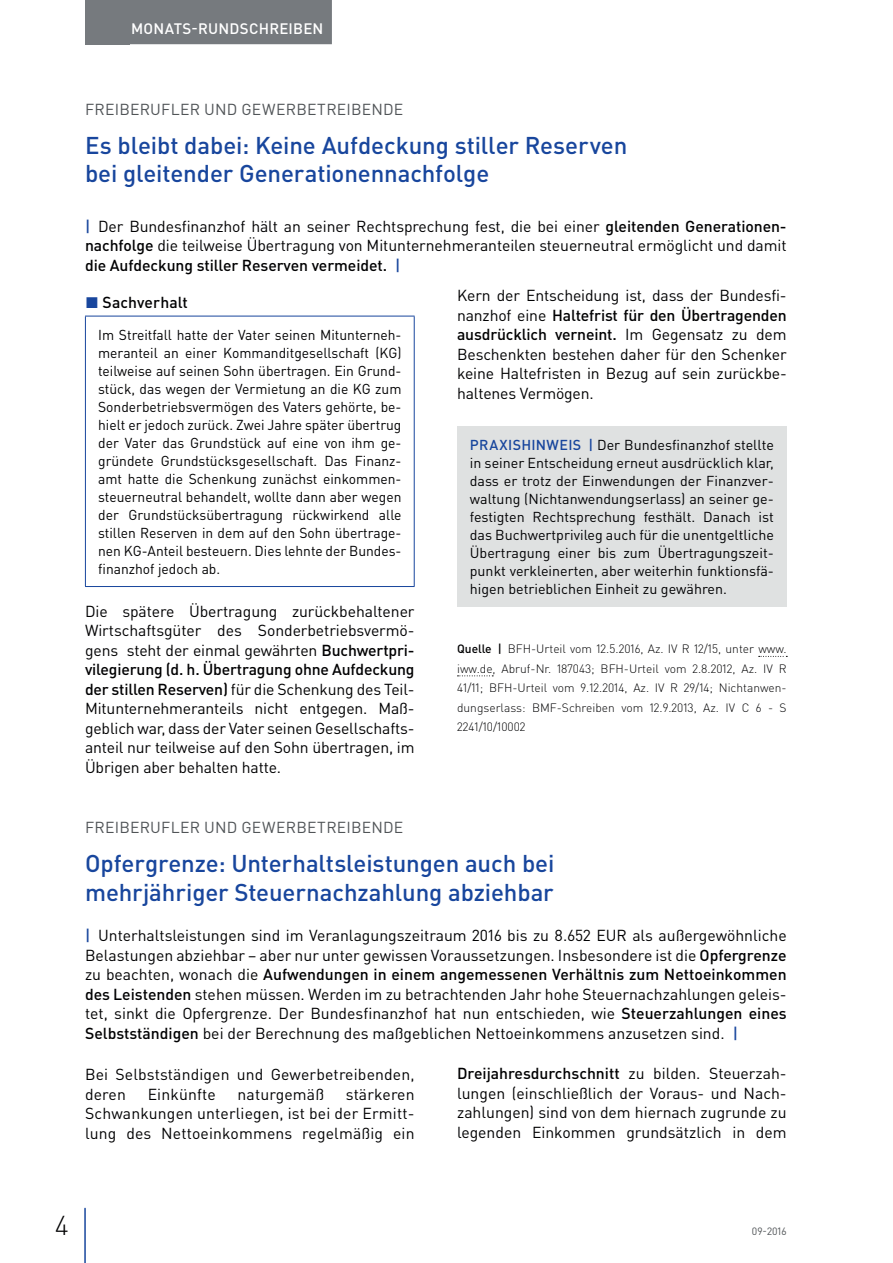
<style>
.page{position:relative;width:893px;height:1263px;background:#fff}
.page>*{position:absolute;margin:0;border:0;box-sizing:border-box;transform-origin:0 0}
.t1{font:300 27px "DIN Pro";color:#000002}
.t2{font:500 24px/28.5px "DIN Pro";letter-spacing:-.005em;color:#18469d}
.t3{font:15.75px/19.5px "DIN Pro";color:#000002;text-align:justify}
.t4{font:15.75px "DIN Pro";letter-spacing:.015em;color:#505457}
.t5{font:500 15.75px "DIN Pro";letter-spacing:.005em;color:#000002}
.t6{font:500 15px "DIN Pro";letter-spacing:.015em;color:#fff}
.t7{font:14.25px/18px "DIN Pro";color:#000002;text-align:justify}
.t8{font:300 12px/19.5px "DIN Pro";color:#000002;text-align:justify}
.t9{font:10.5px "DIN Pro";color:#505457}
.s1{font-weight:500;color:#18469d}
.s2{font-weight:500}
.s3{color:#18469d}
</style>
<div class="page">
<div style="left:85px;top:0;width:45px;height:44px;background:#767a7e"></div>
<hr style="left:84px;top:1208px;width:2px;height:55px;background:#18469d">
<div style="left:122px;top:0;width:210px;height:44px;background:#767a7e"></div>
<hr style="left:85px;top:316px;width:330px;height:1px;background:#18469d">
<hr style="left:85px;top:316px;width:1px;height:270px;background:#18469d">
<hr style="left:414px;top:316px;width:1px;height:270px;background:#18469d">
<hr style="left:85px;top:586px;width:330px;height:1px;background:#18469d">
<svg style="left:759px;top:656px;width:28px;height:1px"></svg>
<svg style="left:457px;top:675px;width:36px;height:1px"></svg>
<div style="left:457px;top:426px;width:330px;height:181px;background:#dfe1e1"></div>
<p class="t6" style="left:131px;top:18px;width:194px">MONATS-RUNDSCHREIBEN</p>
<p class="t4" style="left:85px;top:98px;width:320px">FREIBERUFLER UND GEWERBETREIBENDE</p>
<h2 class="t2" style="left:85px;top:130px;width:544px">Es bleibt dabei: Keine Aufdeckung stiller Reserven bei gleitender Generationennachfolge</h2>
<p class="t3" style="left:85px;top:216px;width:703px"><span class="s1">|</span> Der Bundesfinanzhof hält an seiner Rechtsprechung fest, die bei einer <span class="s2">gleitenden Generationen&shy;nachfolge</span> die teilweise Übertragung von Mitunternehmeranteilen steuerneutral ermöglicht und damit <span class="s2">die Aufdeckung stiller Reserven vermeidet.</span> <span class="s1">|</span></p>
<p class="t5" style="left:85px;top:291px;width:104px"><span class="s3">◼</span> Sachverhalt</p>
<p class="t7" style="left:98px;top:325px;width:305px">Im Streitfall hatte der Vater seinen Mitunterneh&shy;meranteil an einer Kommanditgesellschaft (KG) teilweise auf seinen Sohn übertragen. Ein Grund&shy;stück, das wegen der Vermietung an die KG zum Sonderbetriebsvermögen des Vaters gehörte, be&shy;hielt er jedoch zurück. Zwei Jahre später übertrug der Vater das Grundstück auf eine von ihm ge&shy;gründete Grundstücksgesellschaft. Das Finanz&shy;amt hatte die Schenkung zunächst einkommen&shy;steuerneutral behandelt, wollte dann aber wegen der Grundstücksübertragung rückwirkend alle stillen Reserven in dem auf den Sohn übertrage&shy;nen KG-Anteil besteuern. Dies lehnte der Bundes&shy;finanzhof jedoch ab.</p>
<p class="t3" style="left:85px;top:601px;width:331px">Die spätere Übertragung zurückbehaltener Wirtschaftsgüter des Sonderbetriebsvermö&shy;gens steht der einmal gewährten <span class="s2">Buchwertpri&shy;vilegierung (d. h. Übertragung ohne Aufdeckung der stillen Reserven)</span> für die Schenkung des Teil-Mitunternehmeranteils nicht entgegen. Maß&shy;geblich war, dass der Vater seinen Gesellschafts&shy;anteil nur teilweise auf den Sohn übertragen, im Übrigen aber behalten hatte.</p>
<p class="t3" style="left:457px;top:285px;width:331px">Kern der Entscheidung ist, dass der Bundesfi&shy;nanzhof eine <span class="s2">Haltefrist für den Übertragenden ausdrücklich verneint.</span> Im Gegensatz zu dem Beschenkten bestehen daher für den Schenker keine Haltefristen in Bezug auf sein zurückbe&shy;haltenes Vermögen.</p>
<p class="t7" style="left:470px;top:435px;width:306px"><span class="s1">PRAXISHINWEIS |</span> Der Bundesfinanzhof stellte in seiner Entscheidung erneut ausdrücklich klar, dass er trotz der Einwendungen der Finanzver&shy;waltung (Nichtanwendungserlass) an seiner ge&shy;festigten Rechtsprechung festhält. Danach ist das Buchwertprivileg auch für die unentgeltliche Übertragung einer bis zum Übertragungszeit&shy;punkt verkleinerten, aber weiterhin funktionsfä&shy;higen betrieblichen Einheit zu gewähren.</p>
<p class="t8" style="left:457px;top:639px;width:331px"><span class="s2">Quelle |</span> BFH-Urteil vom 12.5.2016, Az. IV R 12/15, unter www. iww.de, Abruf-Nr. 187043; BFH-Urteil vom 2.8.2012, Az. IV R 41/11; BFH-Urteil vom 9.12.2014, Az. IV R 29/14; Nichtanwen&shy;dungserlass: BMF-Schreiben vom 12.9.2013, Az. IV C 6 - S 2241/10/10002</p>
<p class="t4" style="left:85px;top:817px;width:320px">FREIBERUFLER UND GEWERBETREIBENDE</p>
<h2 class="t2" style="left:85px;top:848px;width:471px">Opfergrenze: Unterhaltsleistungen auch bei mehrjähriger Steuernachzahlung abziehbar</h2>
<p class="t3" style="left:85px;top:925px;width:703px"><span class="s1">|</span> Unterhaltsleistungen sind im Veranlagungszeitraum 2016 bis zu 8.652 EUR als außergewöhnliche Belastungen abziehbar – aber nur unter gewissen Voraussetzungen. Insbesondere ist die <span class="s2">Opfergrenze </span>zu beachten, wonach die <span class="s2">Aufwendungen in einem angemessenen Verhältnis zum Nettoeinkommen des Leistenden</span> stehen müssen. Werden im zu betrachtenden Jahr hohe Steuernachzahlungen geleis&shy;tet, sinkt die Opfergrenze. Der Bundesfinanzhof hat nun entschieden, wie <span class="s2">Steuerzahlungen eines Selbstständigen</span> bei der Berechnung des maßgeblichen Nettoeinkommens anzusetzen sind. <span class="s1">|</span></p>
<p class="t3" style="left:85px;top:1064px;width:331px">Bei Selbstständigen und Gewerbetreibenden, deren</p>
<p class="t3" style="left:457px;top:1063px;width:331px"><span class="s2">Dreijahresdurchschnitt</span> zu bilden. Steuerzah&shy;lungen (einschließlich der Voraus- und Nach&shy;zahlungen) sind von dem hiernach zugrunde zu legenden Einkommen grundsätzlich in dem</p>
<p class="t3" style="left:148px;top:1084px;width:70px">Einkünfte</p>
<p class="t3" style="left:238px;top:1084px;width:88px">naturgemäß</p>
<p class="t3" style="left:85px;top:1084px;width:331px;text-indent:261px">stärkeren Schwankungen unterliegen, ist bei der Ermitt&shy;lung des Nettoeinkommens regelmäßig ein</p>
<h1 class="t1" style="left:55px;top:1207px;width:15px">4</h1>
<p class="t9" style="left:752px;top:1224px;width:36px">09-2016</p>
</div>
